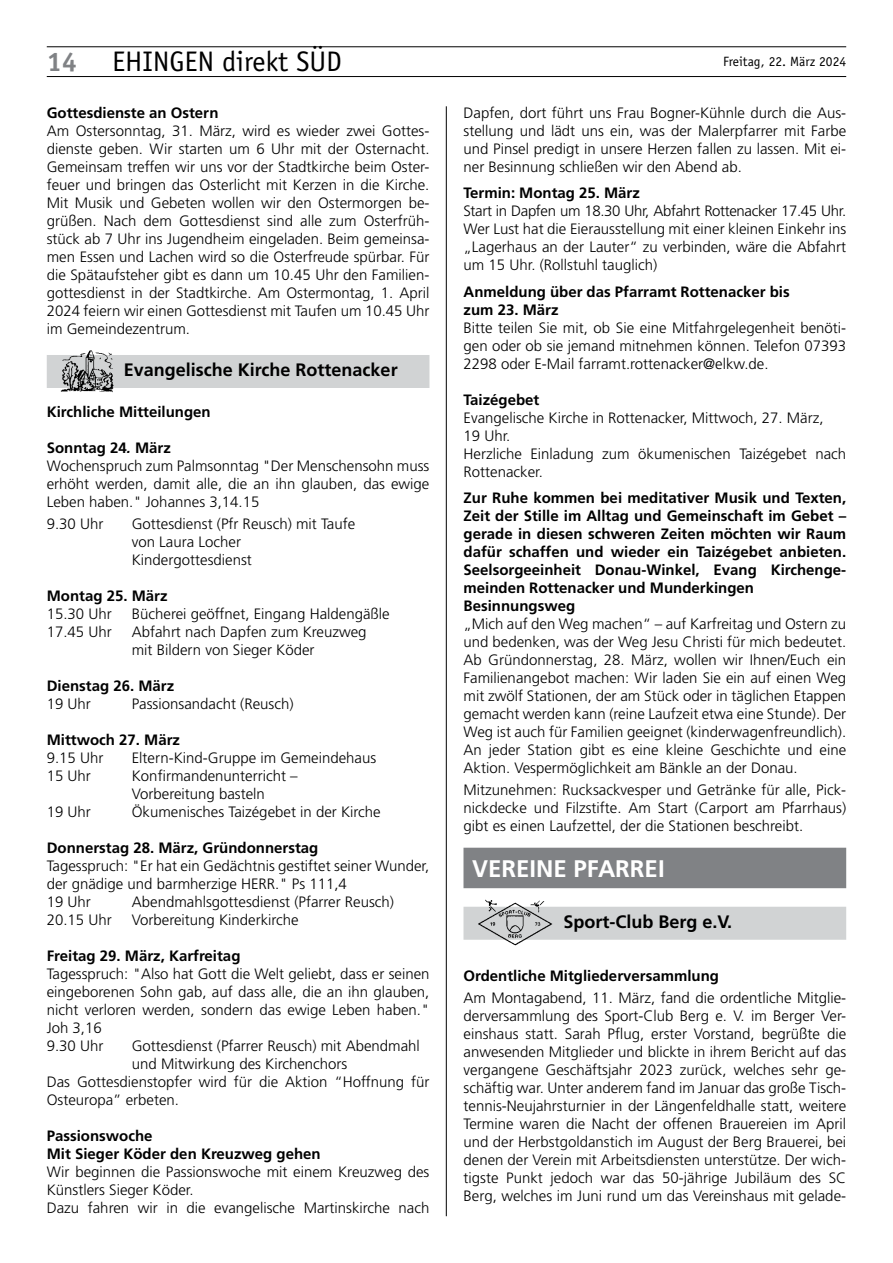
<style>
.page{position:relative;width:893px;height:1263px;background:#fff}
.page>*{position:absolute;margin:0;border:0;box-sizing:border-box;transform-origin:0 0}
.t1{font:28.35px "Officina Sans";color:#000}
.t2{font:700 24px "Frutiger";color:#fff}
.t3{font:700 18px "Frutiger";color:#000}
.t4{font:300 15px/18px "Frutiger";color:#000}
.t5{font:700 15px/18px "Frutiger";color:#000}
.t6{font:13.5px "Officina Sans";color:#000}
.s1{font-weight:700;font-size:27px;color:#808285}
.s2{font-weight:700}
.s3{font-weight:700;font-style:italic}
</style>
<div class="page">
<hr style="left:446px;top:106px;width:1px;height:1110px;background:#000">
<hr style="left:47px;top:76px;width:799px;height:1px;background:#000">
<hr style="left:47px;top:47px;width:799px;height:1px;background:#000">
<div style="left:47px;top:355px;width:382px;height:33px;background:#d1d3d4"></div>
<img style="left:60px;top:350px;width:54px;height:43px">
<div style="left:463px;top:848px;width:383px;height:40px;background:#808285"></div>
<div style="left:463px;top:907px;width:383px;height:33px;background:#d1d3d4"></div>
<img style="left:476px;top:899px;width:79px;height:47px">
<h1 class="t1" style="left:47px;top:45px;width:297px"><span class="s1">14</span> EHINGEN direkt SÜD</h1>
<p class="t6" style="left:723px;top:53px;width:124px">Freitag, 22. März 2024</p>
<p class="t5" style="left:47px;top:103px;width:173px">Gottesdienste an Ostern</p>
<p class="t4" style="left:47px;top:122px;width:384px;text-align:justify">Am Ostersonntag, 31. März, wird es wieder zwei Gottes&shy;dienste geben. Wir starten um 6 Uhr mit der Osternacht.<br>Gemeinsam treffen wir uns vor der Stadtkirche beim Oster&shy;feuer und bringen das Osterlicht mit Kerzen in die Kirche.<br>Mit Musik und Gebeten wollen wir den Ostermorgen be&shy;grüßen. Nach dem Gottesdienst sind alle zum Osterfrüh&shy;stück ab 7 Uhr ins Jugendheim eingeladen. Beim gemeinsa&shy;men Essen und Lachen wird so die Osterfreude spürbar. Für die Spätaufsteher gibt es dann um 10.45 Uhr den Familien&shy;gottesdienst in der Stadtkirche. Am Ostermontag, 1. April 2024 feiern wir einen Gottesdienst mit Taufen um 10.45 Uhr im Gemeindezentrum.</p>
<p class="t3" style="left:124px;top:359px;width:275px">Evangelische Kirche Rottenacker</p>
<p class="t5" style="left:47px;top:403px;width:165px">Kirchliche Mitteilungen</p>
<p class="t4" style="left:47px;top:439px;width:384px"><span class="s2">Sonntag 24</span><span class="s3">.</span> <span class="s2">März<br></span>Wochenspruch zum Palmsonntag "Der Menschensohn muss erhöht werden, damit alle, die an ihn glauben, das ewige Leben haben." Johannes 3,14.15</p>
<p class="t4" style="left:47px;top:515px;width:58px">9.30 Uhr</p>
<p class="t4" style="left:132px;top:515px;width:225px">Gottesdienst (Pfr Reusch) mit Taufe von Laura Locher<br>Kindergottesdienst</p>
<p class="t5" style="left:47px;top:587px;width:122px">Montag 25. März</p>
<p class="t4" style="left:47px;top:605px;width:67px">15.30 Uhr</p>
<p class="t4" style="left:132px;top:605px;width:259px">Bücherei geöffnet, Eingang Haldengäßle</p>
<p class="t4" style="left:47px;top:623px;width:67px">17.45 Uhr</p>
<p class="t4" style="left:132px;top:623px;width:236px">Abfahrt nach Dapfen zum Kreuzweg mit Bildern von Sieger Köder</p>
<p class="t5" style="left:47px;top:677px;width:129px">Dienstag 26. März</p>
<p class="t4" style="left:47px;top:695px;width:46px">19 Uhr</p>
<p class="t4" style="left:132px;top:695px;width:163px">Passionsandacht (Reusch)</p>
<p class="t5" style="left:47px;top:731px;width:135px">Mittwoch 27. März</p>
<p class="t4" style="left:47px;top:749px;width:58px">9.15 Uhr</p>
<p class="t4" style="left:132px;top:749px;width:246px">Eltern-Kind-Gruppe im Gemeindehaus</p>
<p class="t4" style="left:47px;top:767px;width:46px">15 Uhr</p>
<p class="t4" style="left:132px;top:767px;width:167px">Konfirmandenunterricht –<br>Vorbereitung basteln</p>
<p class="t4" style="left:47px;top:803px;width:46px">19 Uhr</p>
<p class="t4" style="left:132px;top:803px;width:250px">Ökumenisches Taizégebet in der Kirche</p>
<p class="t5" style="left:47px;top:839px;width:273px">Donnerstag 28. März, Gründonnerstag</p>
<p class="t4" style="left:47px;top:857px;width:384px">Tagesspruch: "Er hat ein Gedächtnis gestiftet seiner Wunder, der gnädige und barmherzige HERR." Ps 111,4<br>19 Uhr</p>
<p class="t4" style="left:463px;top:104px;width:384px;text-align:justify">Dapfen, dort führt uns Frau Bogner-Kühnle durch die Aus&shy;stellung und lädt uns ein, was der Malerpfarrer mit Farbe und Pinsel predigt in unsere Herzen fallen zu lassen. Mit ei&shy;ner Besinnung schließen wir den Abend ab.</p>
<p class="t5" style="left:463px;top:184px;width:178px">Termin: Montag 25. März</p>
<p class="t4" style="left:463px;top:202px;width:384px;text-align:justify">Start in Dapfen um 18.30 Uhr, Abfahrt Rottenacker 17.45 Uhr.<br>Wer Lust hat die Eierausstellung mit einer kleinen Einkehr ins „Lagerhaus an der Lauter“ zu verbinden, wäre die Abfahrt um 15 Uhr. (Rollstuhl tauglich)</p>
<p class="t5" style="left:463px;top:282px;width:328px">Anmeldung über das Pfarramt Rottenacker bis zum 23. März</p>
<p class="t4" style="left:463px;top:319px;width:384px;text-align:justify">Bitte teilen Sie mit, ob Sie eine Mitfahrgelegenheit benöti&shy;gen oder ob sie jemand mitnehmen können. Telefon 07393<br>2298 oder E-Mail farramt.rottenacker@elkw.de.</p>
<p class="t5" style="left:463px;top:390px;width:77px">Taizégebet</p>
<p class="t4" style="left:463px;top:409px;width:384px">Evangelische Kirche in Rottenacker, Mittwoch, 27. März,<br>19 Uhr.<br>Herzliche Einladung zum ökumenischen Taizégebet nach Rottenacker.</p>
<p class="t5" style="left:463px;top:489px;width:384px">Zur Ruhe kommen bei meditativer Musik und Texten, Zeit der Stille im Alltag und Gemeinschaft im Gebet – gerade in diesen schweren Zeiten möchten wir Raum dafür schaffen und wieder ein Taizégebet anbieten.<br>Seelsorgeeinheit Donau-Winkel, Evang Kirchenge&shy;meinden Rottenacker und Munderkingen Besinnungsweg</p>
<p class="t4" style="left:463px;top:615px;width:384px;text-align:justify">„Mich auf den Weg machen“ – auf Karfreitag und Ostern zu und bedenken, was der Weg Jesu Christi für mich bedeutet.<br>Ab Gründonnerstag, 28. März, wollen wir Ihnen/Euch ein Familienangebot machen: Wir laden Sie ein auf einen Weg mit zwölf Stationen, der am Stück oder in täglichen Etappen gemacht werden kann (reine Laufzeit etwa eine Stunde). Der Weg ist auch für Familien geeignet (kinderwagenfreundlich).<br>An jeder Station gibt es eine kleine Geschichte und eine Aktion. Vespermöglichkeit am Bänkle an der Donau.</p>
<p class="t4" style="left:463px;top:781px;width:384px;text-align:justify">Mitzunehmen: Rucksackvesper und Getränke für alle, Pick&shy;nickdecke und Filzstifte. Am Start (Carport am Pfarrhaus) gibt es einen Laufzettel, der die Stationen beschreibt.</p>
<h2 class="t2" style="left:472px;top:854px;width:194px">VEREINE PFARREI</h2>
<p class="t3" style="left:563px;top:911px;width:170px">Sport-Club Berg e.V.</p>
<p class="t5" style="left:463px;top:966px;width:257px">Ordentliche Mitgliederversammlung</p>
<p class="t4" style="left:463px;top:989px;width:384px;text-align:justify">Am Montagabend, 11. März, fand die ordentliche Mitglie&shy;derversammlung des Sport-Club Berg e. V. im Berger Ver&shy;einshaus statt. Sarah Pflug, erster Vorstand, begrüßte die anwesenden Mitglieder und blickte in ihrem Bericht auf das vergangene Geschäftsjahr 2023 zurück, welches sehr ge&shy;schäftig war. Unter anderem fand im Januar das große Tisch&shy;tennis-Neujahrsturnier in der Längenfeldhalle statt, weitere Termine waren die Nacht der offenen Brauereien im April und der Herbstgoldanstich im August der Berg Brauerei, bei denen der Verein mit Arbeitsdiensten unterstütze. Der wich&shy;tigste Punkt jedoch war das 50-jährige Jubiläum des SC Berg, welches im Juni rund um das Vereinshaus mit gelade-</p>
<p class="t4" style="left:132px;top:893px;width:264px">Abendmahlsgottesdienst (Pfarrer Reusch)</p>
<p class="t4" style="left:47px;top:911px;width:67px">20.15 Uhr</p>
<p class="t4" style="left:132px;top:911px;width:168px">Vorbereitung Kinderkirche</p>
<p class="t5" style="left:47px;top:947px;width:195px">Freitag 29. März, Karfreitag</p>
<p class="t4" style="left:47px;top:965px;width:384px">Tagesspruch: "Also hat Gott die Welt geliebt, dass er seinen eingeborenen Sohn gab, auf dass alle, die an ihn glauben, nicht verloren werden, sondern das ewige Leben haben." Joh 3,16<br>9.30 Uhr</p>
<p class="t4" style="left:132px;top:1037px;width:290px">Gottesdienst (Pfarrer Reusch) mit Abendmahl</p>
<p class="t4" style="left:132px;top:1055px;width:217px">und Mitwirkung des Kirchenchors</p>
<p class="t4" style="left:47px;top:1073px;width:384px">Das Gottesdienstopfer wird für die Aktion “Hoffnung für</p>
<p class="t4" style="left:47px;top:1091px;width:134px">Osteuropa” erbeten.</p>
<p class="t5" style="left:47px;top:1127px;width:275px">Passionswoche<br>Mit Sieger Köder den Kreuzweg gehen</p>
<p class="t4" style="left:47px;top:1163px;width:384px">Wir beginnen die Passionswoche mit einem Kreuzweg des<br>Künstlers Sieger Köder.<br>Dazu fahren wir in die evangelische Martinskirche nach</p>
</div>
